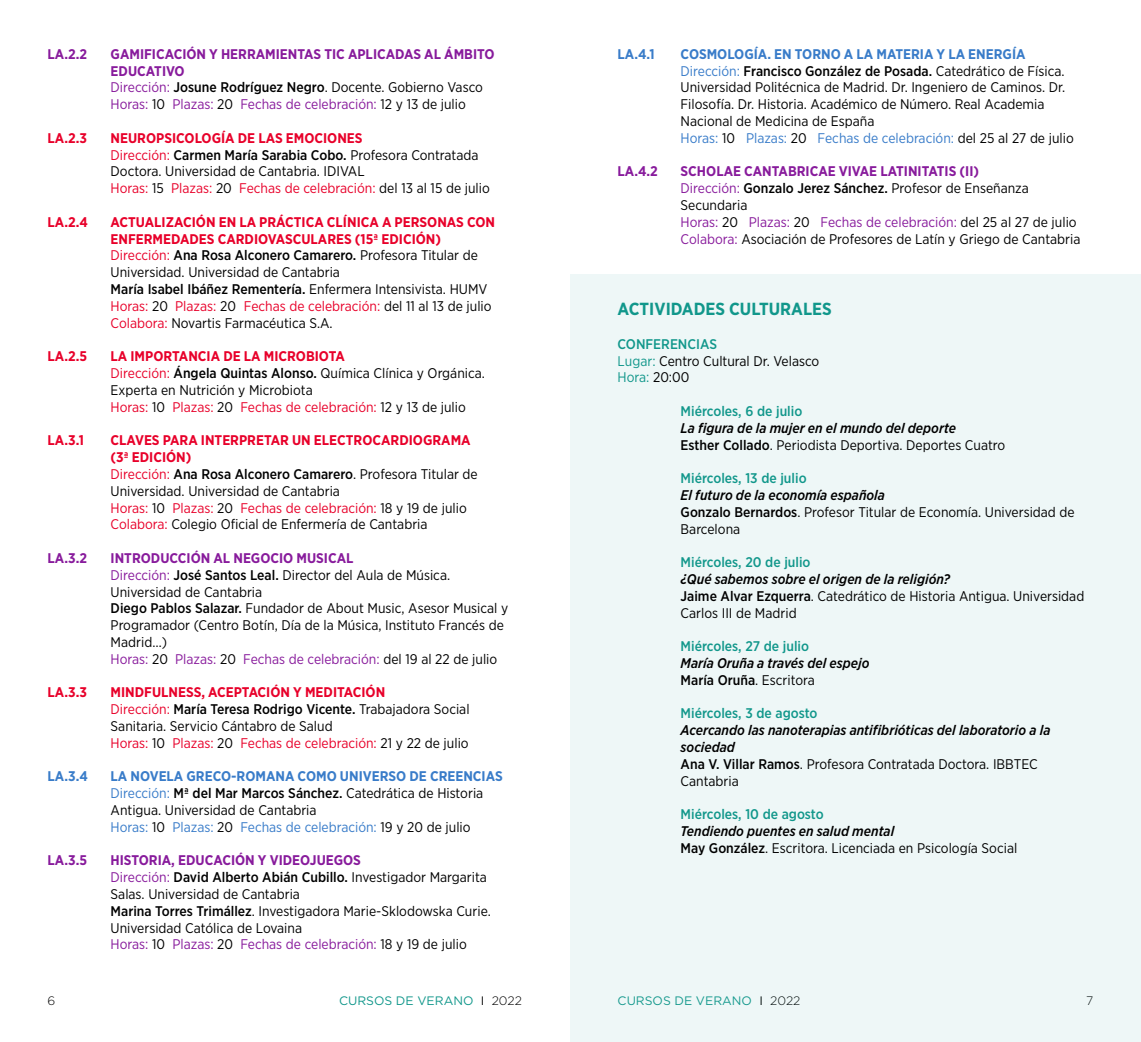
<style>
.page{position:relative;width:1141px;height:1042px;background:#fff}
.page>*{position:absolute;margin:0;border:0;box-sizing:border-box;transform-origin:0 0}
.t1{font:700 17.5px "Gotham Narrow";color:#11978b}
.t2{font:14px/16.8px "Gotham Narrow";color:#000}
.t3{font:italic 500 14px/16.8px "Gotham Narrow";color:#000}
.t4{font:700 14px/16.8px "Gotham Narrow";color:#881b9c}
.t5{font:500 14px "Gotham Narrow";color:#11978b}
.t6{font:700 14px "Gotham Narrow";color:#e8002a}
.t7{font:700 14px "Gotham Narrow";color:#397cc9}
.t8{font:12.25px "Gotham";color:#11978b}
.t9{font:300 12.25px "Gotham";color:#000}
.s1{font-weight:400}
.s2{font-weight:500;color:#000}
.s3{font-weight:400;color:#000}
.s4{font-weight:700;color:#e8002a}
.s5{color:#e8002a}
.s6{font-weight:500}
.s7{font-weight:700;color:#881b9c}
.s8{color:#881b9c}
.s9{font-weight:700;color:#397cc9}
.s10{color:#397cc9}
.s11{font-weight:500;color:#11978b}
.s12{color:#11978b}
.s13{font-style:normal}
.s14{font-weight:400;font-style:normal}
.s15{font-weight:500;font-style:italic}
.s16{color:#000}
.s17{font-weight:300;color:#000}
</style>
<div class="page">
<div style="left:570px;top:274px;width:571px;height:768px;background:#eef7f7"></div>
<p class="t4" style="left:48px;top:45px;width:41px">LA.2.2</p>
<p class="t4" style="left:111px;top:45px;width:385px">GAMIFICACIÓN Y HERRAMIENTAS TIC APLICADAS AL ÁMBITO EDUCATIVO<br><span class="s1">Dirección:</span> <span class="s2">Josune Rodríguez Negro</span><span class="s3">. Docente. Gobierno Vasco </span><span class="s1">Horas:</span> <span class="s3">10</span> <span class="s1">Plazas:</span> <span class="s3">20</span> <span class="s1">Fechas de celebración:</span> <span class="s3">12 y 13 de julio</span></p>
<p class="t6" style="left:48px;top:129px;width:41px">LA.2.3</p>
<p class="t2" style="left:111px;top:129px;width:381px"><span class="s4">NEUROPSICOLOGÍA DE LAS EMOCIONES<br></span><span class="s5">Dirección:</span> <span class="s6">Carmen María Sarabia Cobo.</span> Profesora Contratada Doctora. Universidad de Cantabria. IDIVAL<br><span class="s5">Horas:</span> 15 <span class="s5">Plazas:</span> 20 <span class="s5">Fechas de celebración:</span> del 13 al 15 de julio</p>
<p class="t6" style="left:48px;top:213px;width:42px">LA.2.4</p>
<p class="t2" style="left:111px;top:213px;width:386px"><span class="s4">ACTUALIZACIÓN EN LA PRÁCTICA CLÍNICA A PERSONAS CON ENFERMEDADES CARDIOVASCULARES (15ª EDICIÓN)<br></span><span class="s5">Dirección:</span> <span class="s6">Ana Rosa Alconero Camarero.</span> Profesora Titular de Universidad. Universidad de Cantabria<br><span class="s6">María Isabel Ibáñez Rementería.</span> Enfermera Intensivista. HUMV <span class="s5">Horas:</span> 20 <span class="s5">Plazas:</span> 20 <span class="s5">Fechas de celebración:</span> del 11 al 13 de julio <span class="s5">Colabora:</span> Novartis Farmacéutica S.A.</p>
<p class="t6" style="left:48px;top:347px;width:41px">LA.2.5</p>
<p class="t2" style="left:111px;top:348px;width:376px"><span class="s4">LA IMPORTANCIA DE LA MICROBIOTA<br></span><span class="s5">Dirección:</span> <span class="s6">Ángela Quintas Alonso.</span> Química Clínica y Orgánica.<br>Experta en Nutrición y Microbiota<br><span class="s5">Horas:</span> 10 <span class="s5">Plazas:</span> 20 <span class="s5">Fechas de celebración:</span> 12 y 13 de julio</p>
<p class="t6" style="left:48px;top:431px;width:38px">LA.3.1</p>
<p class="t2" style="left:111px;top:432px;width:369px"><span class="s4">CLAVES PARA INTERPRETAR UN ELECTROCARDIOGRAMA (3ª EDICIÓN)<br></span><span class="s5">Dirección:</span> <span class="s6">Ana Rosa Alconero Camarero</span>. Profesora Titular de Universidad. Universidad de Cantabria<br><span class="s5">Horas:</span> 10 <span class="s5">Plazas:</span> 20 <span class="s5">Fechas de celebración:</span> 18 y 19 de julio <span class="s5">Colabora:</span> Colegio Oficial de Enfermería de Cantabria</p>
<p class="t4" style="left:48px;top:549px;width:41px">LA.3.2</p>
<p class="t2" style="left:111px;top:549px;width:399px"><span class="s7">INTRODUCCIÓN AL NEGOCIO MUSICAL<br></span><span class="s8">Dirección:</span> <span class="s6">José Santos Leal.</span> Director del Aula de Música.<br>Universidad de Cantabria<br><span class="s6">Diego Pablos Salazar.</span> Fundador de About Music, Asesor Musical y Programador (Centro Botín, Día de la Música, Instituto Francés de Madrid…)<br><span class="s8">Horas:</span> 20 <span class="s8">Plazas:</span> 20 <span class="s8">Fechas de celebración:</span> del 19 al 22 de julio</p>
<p class="t6" style="left:48px;top:683px;width:41px">LA.3.3</p>
<p class="t2" style="left:111px;top:684px;width:360px"><span class="s4">MINDFULNESS, ACEPTACIÓN Y MEDITACIÓN<br></span><span class="s5">Dirección:</span> <span class="s6">María Teresa Rodrigo Vicente.</span> Trabajadora Social Sanitaria. Servicio Cántabro de Salud<br><span class="s5">Horas:</span> 10 <span class="s5">Plazas:</span> 20 <span class="s5">Fechas de celebración:</span> 21 y 22 de julio</p>
<p class="t7" style="left:48px;top:767px;width:42px">LA.3.4</p>
<p class="t2" style="left:111px;top:768px;width:394px"><span class="s9">LA NOVELA GRECO-ROMANA COMO UNIVERSO DE CREENCIAS </span><span class="s10">Dirección:</span> <span class="s6">Mª del Mar Marcos Sánchez.</span> Catedrática de Historia Antigua. Universidad de Cantabria<br><span class="s10">Horas:</span> 10 <span class="s10">Plazas:</span> 20 <span class="s10">Fechas de celebración:</span> 19 y 20 de julio</p>
<p class="t4" style="left:48px;top:852px;width:41px">LA.3.5</p>
<p class="t2" style="left:111px;top:852px;width:382px"><span class="s7">HISTORIA, EDUCACIÓN Y VIDEOJUEGOS<br></span><span class="s8">Dirección:</span> <span class="s6">David Alberto Abián Cubillo.</span> Investigador Margarita Salas. Universidad de Cantabria<br><span class="s6">Marina Torres Trimállez</span>. Investigadora Marie-Sklodowska Curie.<br>Universidad Católica de Lovaina<br><span class="s8">Horas:</span> 10 <span class="s8">Plazas:</span> 20 <span class="s8">Fechas de celebración:</span> 18 y 19 de julio</p>
<p class="t7" style="left:618px;top:45px;width:39px">LA.4.1</p>
<p class="t2" style="left:681px;top:45px;width:395px"><span class="s9">COSMOLOGÍA. EN TORNO A LA MATERIA Y LA ENERGÍA </span><span class="s10">Dirección:</span> <span class="s6">Francisco González de Posada.</span> Catedrático de Física.<br>Universidad Politécnica de Madrid. Dr. Ingeniero de Caminos. Dr.<br>Filosofía. Dr. Historia. Académico de Número. Real Academia Nacional de Medicina de España<br><span class="s10">Horas:</span> 10 <span class="s10">Plazas:</span> 20 <span class="s10">Fechas de celebración:</span> del 25 al 27 de julio</p>
<p class="t4" style="left:618px;top:163px;width:42px">LA.4.2</p>
<p class="t2" style="left:681px;top:163px;width:401px"><span class="s7">SCHOLAE CANTABRICAE VIVAE LATINITATIS (II)<br></span><span class="s8">Dirección:</span> <span class="s6">Gonzalo Jerez Sánchez.</span> Profesor de Enseñanza Secundaria<br><span class="s8">Horas:</span> 20 <span class="s8">Plazas:</span> 20 <span class="s8">Fechas de celebración:</span> del 25 al 27 de julio <span class="s8">Colabora:</span> Asociación de Profesores de Latín y Griego de Cantabria</p>
<p class="t1" style="left:618px;top:298px;width:216px">ACTIVIDADES CULTURALES</p>
<p class="t2" style="left:618px;top:335px;width:203px"><span class="s11">CONFERENCIAS<br></span><span class="s12">Lugar:</span> Centro Cultural Dr. Velasco<br><span class="s12">Hora:</span> 20:00</p>
<p class="t5" style="left:681px;top:402px;width:123px">Miércoles, 6 de julio</p>
<p class="t3" style="left:681px;top:419px;width:326px">La figura de la mujer en el mundo del deporte<br><span class="s13">Esther Collado</span><span class="s14">. Periodista Deportiva. Deportes Cuatro</span></p>
<p class="t5" style="left:681px;top:469px;width:127px">Miércoles, 13 de julio</p>
<p class="t2" style="left:681px;top:486px;width:396px"><span class="s15">El futuro de la economía española<br></span><span class="s6">Gonzalo Bernardos</span>. Profesor Titular de Economía. Universidad de<br>Barcelona</p>
<p class="t5" style="left:681px;top:553px;width:131px">Miércoles, 20 de julio</p>
<p class="t2" style="left:681px;top:570px;width:405px"><span class="s15">¿Qué sabemos sobre el origen de la religión?<br></span><span class="s6">Jaime Alvar Ezquerra</span>. Catedrático de Historia Antigua. Universidad<br>Carlos III de Madrid</p>
<p class="t5" style="left:681px;top:637px;width:130px">Miércoles, 27 de julio</p>
<p class="t3" style="left:681px;top:654px;width:190px">María Oruña a través del espejo<br><span class="s13">María Oruña</span><span class="s14">. Escritora</span></p>
<p class="t5" style="left:681px;top:704px;width:138px">Miércoles, 3 de agosto</p>
<p class="t3" style="left:681px;top:722px;width:371px">Acercando las nanoterapias antifibrióticas del laboratorio a la sociedad<br><span class="s13">Ana V. Villar Ramos</span><span class="s14">. Profesora Contratada Doctora. IBBTEC Cantabria</span></p>
<p class="t5" style="left:681px;top:805px;width:145px">Miércoles, 10 de agosto</p>
<p class="t2" style="left:681px;top:822px;width:338px"><span class="s15">Tendiendo puentes en salud mental<br></span><span class="s6">May González</span>. Escritora. Licenciada en Psicología Social</p>
<p class="t9" style="left:48px;top:993px;width:9px">6</p>
<p class="t8" style="left:339px;top:993px;width:184px">CURSOS DE VERANO <span class="s16">I</span> <span class="s17">2022</span></p>
<p class="t8" style="left:618px;top:993px;width:184px">CURSOS DE VERANO <span class="s16">I</span> <span class="s17">2022</span></p>
<p class="t9" style="left:1086px;top:993px;width:9px">7</p>
</div>
